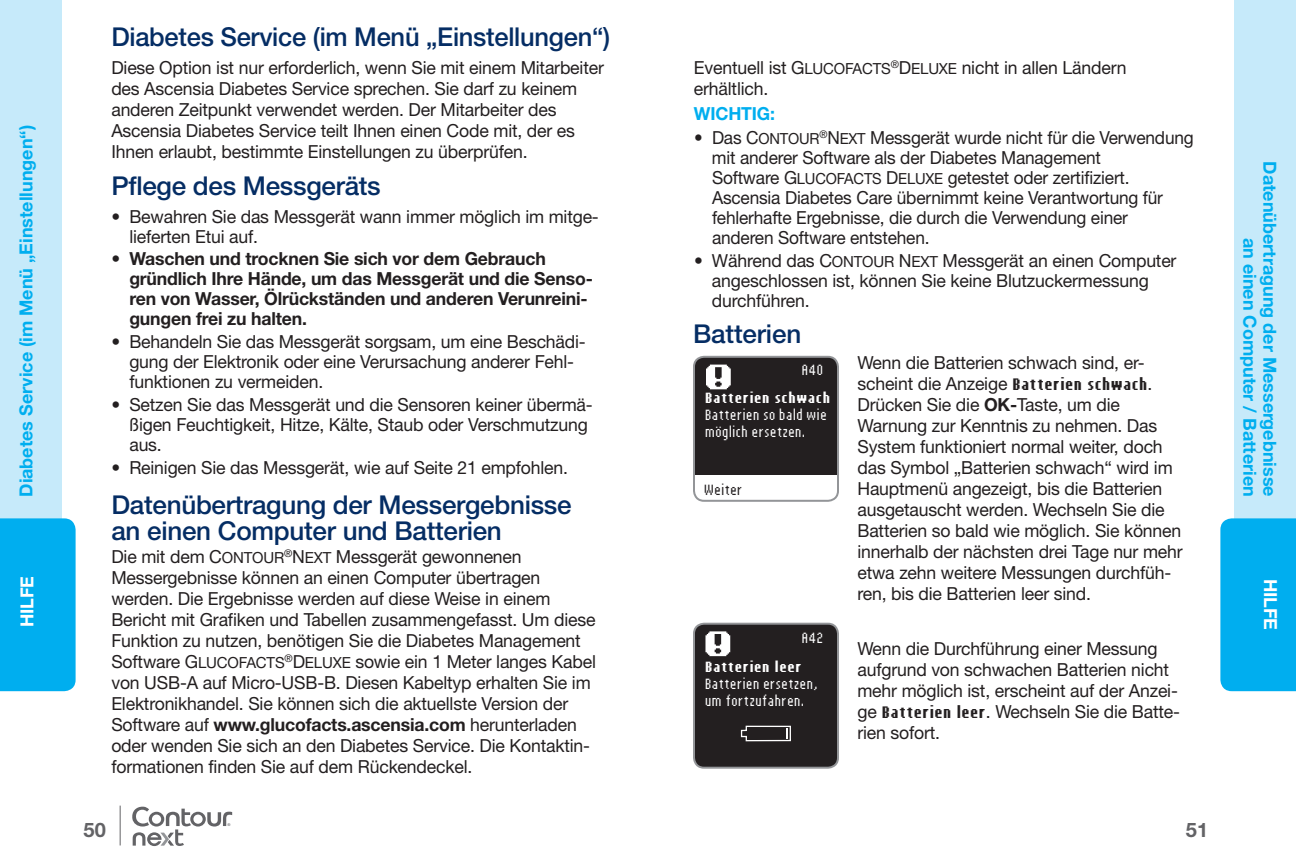
<style>
.page{position:relative;width:1296px;height:864px;background:#fff}
.page>*{position:absolute;margin:0;border:0;box-sizing:border-box;transform-origin:0 0}
.t1{font:500 26px/26px "Helvetica Neue RED";letter-spacing:-.01em;color:#052d64}
.t2{font:700 20px "Helvetica Neue RED";color:#636366}
.t3{font:18px/21px "Helvetica Neue RED";letter-spacing:-.01em;color:#231f20}
.t4{font:18px/20px "Helvetica Neue RED";letter-spacing:-.01em;color:#231f20;scale:.96 1}
.t5{font:700 18px/20px "Helvetica Neue RED";letter-spacing:-.01em;color:#231f20}
.t6{font:700 18px/20px "Helvetica Neue RED";color:#00aeef;text-align:right}
.t7{font:700 18px "Helvetica Neue RED";letter-spacing:-.005em;color:#fff}
.t8{font:16px/17px "Skinny Mini";color:#fff}
.t9{font:700 16px "Skinny Mini";color:#fff}
.t10{font:16px "Skinny Mini";color:#231f20}
.t11{font:500 3.8px "Helvetica Neue";color:#636366}
.s1{font-weight:400}
.s2{font-family:"Helvetica Neue RED Regular SC850"}
.s3{font-family:"Helvetica Neue RED Regular SC850";font-size:15.4px}
.s4{font-weight:700}
.s5{font-family:"Skinny Mini";font-weight:700}
</style>
<div class="page">
<div style="left:1235px;top:0;width:61px;height:537px;background:#c6eafa"></div>
<div style="left:1220px;top:518px;width:76px;height:173px;background:#00aeef"></div>
<div style="left:0;top:0;width:61px;height:533px;background:#c6eafa"></div>
<div style="left:0;top:518px;width:76px;height:173px;background:#00aeef"></div>
<hr style="left:120px;top:806px;width:1px;height:39px;background:#636366">
<svg style="left:132px;top:807px;width:100px;height:39px"></svg>
<div style="left:694px;top:357px;width:144px;height:144px;background:#231f20;border-radius:10px"></div>
<div style="left:694px;top:476px;width:144px;height:24px;background:#fff"></div>
<div style="left:693px;top:356px;width:146px;height:146px;border:2px solid #939598;border-radius:10px"></div>
<svg style="left:706px;top:365px;width:25px;height:24px"></svg>
<div style="left:694px;top:624px;width:144px;height:144px;background:#231f20;border-radius:10px"></div>
<div style="left:693px;top:623px;width:146px;height:146px;border:2px solid #939598;border-radius:10px"></div>
<svg style="left:705px;top:631px;width:25px;height:25px"></svg>
<svg style="left:740px;top:725px;width:51px;height:17px"></svg>
<p class="t6" style="left:16px;top:497px;width:374px;rotate:-90deg">Diabetes Service (im Menü „Einstellungen“)</p>
<p class="t7" style="left:16px;top:627px;width:53px;rotate:-90deg">HILFE</p>
<h1 class="t1" style="left:111px;top:23px;width:500px">Diabetes Service (im Menü „Einstellungen“)</h1>
<p class="t3" style="left:111px;top:57px;width:494px">Diese Option ist nur erforderlich, wenn Sie mit einem Mitarbeiter des Ascensia Diabetes Service sprechen. Sie darf zu keinem anderen Zeitpunkt verwendet werden. Der Mitarbeiter des Ascensia Diabetes Service teilt Ihnen einen Code mit, der es Ihnen erlaubt, bestimmte Einstellungen zu überprüfen.</p>
<h1 class="t1" style="left:111px;top:173px;width:271px">Pflege des Messgeräts</h1>
<p class="t3" style="left:129px;top:206px;width:471px;line-height:20px;text-indent:-18px">• Bewahren Sie das Messgerät wann immer möglich im mitge&shy;lieferten Etui auf.</p>
<p class="t5" style="left:129px;top:249px;width:465px;text-indent:-18px"><span class="s1">•</span> Waschen und trocknen Sie sich vor dem Gebrauch gründlich Ihre Hände, um das Messgerät und die Senso&shy;ren von Wasser, Ölrückständen und anderen Verunreini&shy;gungen frei zu halten.</p>
<p class="t3" style="left:129px;top:332px;width:458px;line-height:20px;text-indent:-18px">• Behandeln Sie das Messgerät sorgsam, um eine Beschädi&shy;gung der Elektronik oder eine Verursachung anderer Fehl&shy;funktionen zu vermeiden.</p>
<p class="t3" style="left:129px;top:394px;width:465px;line-height:20px;text-indent:-18px">• Setzen Sie das Messgerät und die Sensoren keiner übermä&shy;ßigen Feuchtigkeit, Hitze, Kälte, Staub oder Verschmutzung aus.</p>
<p class="t3" style="left:111px;top:457px;width:458px">• Reinigen Sie das Messgerät, wie auf Seite 21 empfohlen.</p>
<h1 class="t1" style="left:111px;top:491px;width:462px">Datenübertragung der Messergebnisse an einen Computer und Batterien</h1>
<p class="t3" style="left:111px;top:546px;width:486px">Die mit dem <span class="s2">C</span><span class="s3">ONTOUR</span><sup>®</sup><span class="s2">N</span> <span class="s3">EXT</span> Messgerät gewonnenen Messergebnisse können an einen Computer übertragen werden. Die Ergebnisse werden auf diese Weise in einem Bericht mit Grafiken und Tabellen zusammengefasst. Um diese Funktion zu nutzen, benötigen Sie die Diabetes Management Software <span class="s2">G</span><span class="s3">LUCOFACTS</span><sup>®</sup><span class="s2">D</span><span class="s3">ELUXE</span> sowie ein 1 Meter langes Kabel von USB-A auf Micro-USB-B. Diesen Kabeltyp erhalten Sie im Elektronikhandel. Sie können sich die aktuellste Version der Software auf <span class="s4">www.glucofacts.ascensia.com</span> herunterladen oder wenden Sie sich an den Diabetes Service. Die Kontaktin&shy;formationen finden Sie auf dem Rückendeckel.</p>
<p class="t3" style="left:694px;top:57px;width:434px">Eventuell ist <span class="s2">G</span><span class="s3">LUCOFACTS</span><sup>®</sup><span class="s2">D</span><span class="s3">ELUXE</span> nicht in allen Ländern erhältlich.</p>
<p class="t6" style="left:694px;top:103px;width:83px">WICHTIG:</p>
<p class="t4" style="left:712px;top:127px;width:503px;text-indent:-18px">• Das <span class="s2">C</span><span class="s3">ONTOUR</span><sup>®</sup><span class="s2">N</span> <span class="s3">EXT</span> Messgerät wurde nicht für die Verwendung mit anderer Software als der Diabetes Management<br>Software <span class="s2">G</span><span class="s3">LUCOFACTS</span> <span class="s2">D</span><span class="s3">ELUXE</span> getestet oder zertifiziert.<br>Ascensia Diabetes Care übernimmt keine Verantwortung für fehlerhafte Ergebnisse, die durch die Verwendung einer anderen Software entstehen.</p>
<p class="t3" style="left:712px;top:250px;width:466px;line-height:20px;text-indent:-18px">• Während das <span class="s2">C</span><span class="s3">ONTOUR</span> <span class="s2">N</span> <span class="s3">EXT</span> Messgerät an einen Computer angeschlossen ist, können Sie keine Blutzuckermessung durchführen.</p>
<h1 class="t1" style="left:693px;top:320px;width:110px">Batterien</h1>
<p class="t8" style="left:802px;top:361px;width:23px">A40</p>
<p class="t9" style="left:705px;top:389px;width:127px">Batterien schwach</p>
<p class="t8" style="left:705px;top:406px;width:124px">Batterien so bald wie möglich ersetzen.</p>
<p class="t10" style="left:704px;top:481px;width:40px">Weiter</p>
<p class="t8" style="left:802px;top:630px;width:23px">A42</p>
<p class="t9" style="left:705px;top:658px;width:99px">Batterien leer</p>
<p class="t8" style="left:705px;top:675px;width:114px">Batterien ersetzen, um fortzufahren.</p>
<p class="t3" style="left:857px;top:352px;width:327px">Wenn die Batterien schwach sind, er&shy;scheint die Anzeige <span class="s5">Batterien schwach</span>.<br>Drücken Sie die <span class="s4">OK-</span>Taste, um die Warnung zur Kenntnis zu nehmen. Das System funktioniert normal weiter, doch das Symbol „Batterien schwach“ wird im Hauptmenü angezeigt, bis die Batterien ausgetauscht werden. Wechseln Sie die Batterien so bald wie möglich. Sie können innerhalb der nächsten drei Tage nur mehr etwa zehn weitere Messungen durchfüh&shy;ren, bis die Batterien leer sind.</p>
<p class="t3" style="left:857px;top:638px;width:324px">Wenn die Durchführung einer Messung aufgrund von schwachen Batterien nicht mehr möglich ist, erscheint auf der Anzei&shy;ge <span class="s5">Batterien leer</span>. Wechseln Sie die Batte&shy;rien sofort.</p>
<p class="t2" style="left:84px;top:818px;width:24px">50</p>
<p class="t2" style="left:1186px;top:818px;width:24px">51</p>
<p class="t11" style="left:227px;top:822px;width:5px">®</p>
<p class="t6" style="left:1280px;top:161px;width:337px;rotate:90deg">Datenübertragung der Messergebnisse an einen Computer / Batterien</p>
<p class="t7" style="left:1282px;top:579px;width:53px;rotate:90deg">HILFE</p>
</div>
